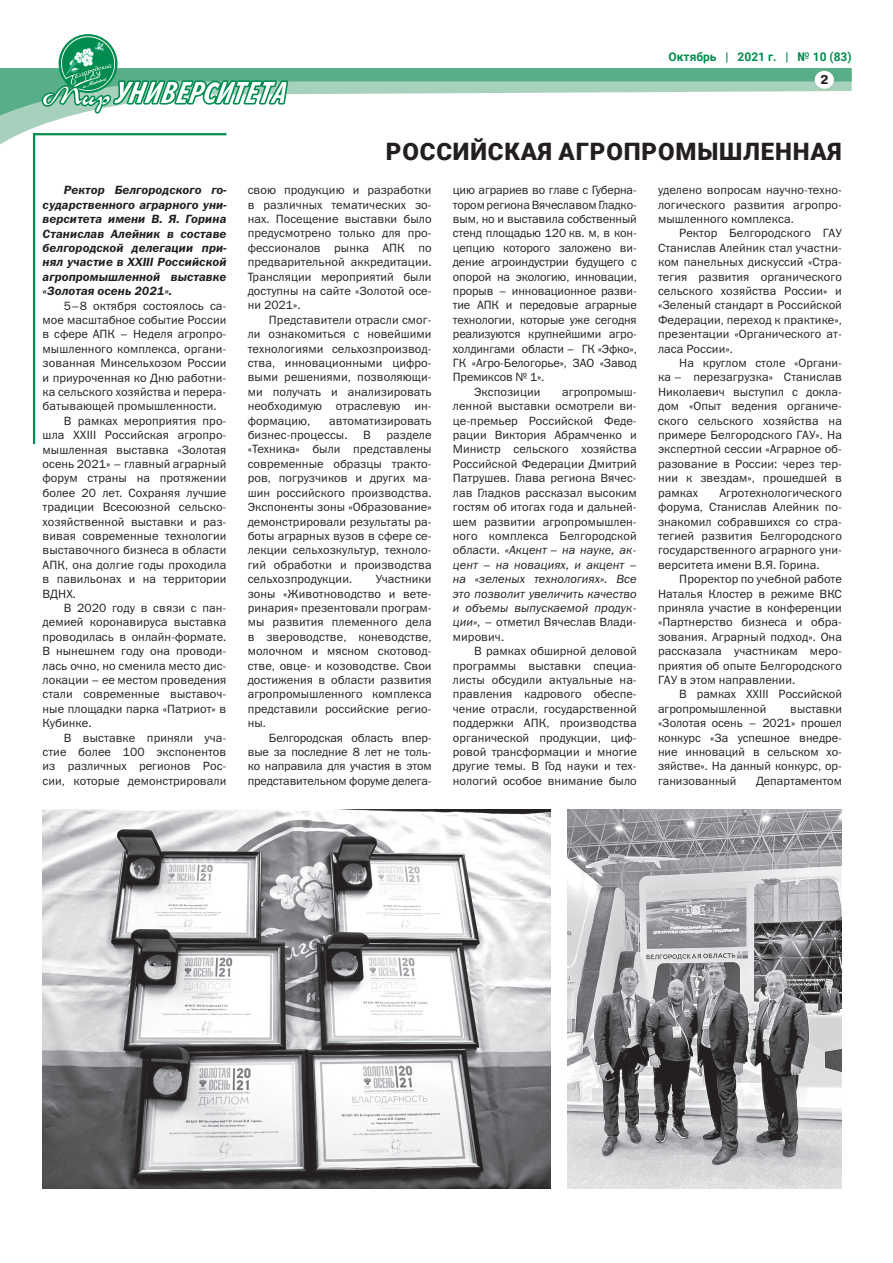
<style>
.page{position:relative;width:893px;height:1263px;background:#fff}
.page>*{position:absolute;margin:0;border:0;box-sizing:border-box;transform-origin:0 0}
.t1{font:900 24px "Roboto";letter-spacing:.035em;color:#231f20}
.t2{font:italic 700 13.5px "Geneva";color:#231f20}
.t3{font:12px/14.4px "Franklin Gothic Book C";letter-spacing:.005em;color:#231f20;text-align:justify}
.t4{font:italic 12px/14.4px "Franklin Gothic Demi C";letter-spacing:.005em;color:#231f20;text-align:justify}
.t5{font:700 12px "Roboto";color:#008c4e}
.s1{font-style:italic}
</style>
<div class="page">
<svg style="left:0;top:125px;width:227px;height:37px"></svg>
<svg style="left:0;top:68px;width:852px;height:57px"></svg>
<div style="left:815px;top:71px;width:19px;height:18px;background:#fff;border-radius:50%"></div>
<svg style="left:39px;top:36px;width:250px;height:91px"></svg>
<hr style="left:33px;top:133px;width:193px;height:2px;background:#008c4e">
<hr style="left:33px;top:133px;width:2px;height:311px;background:#008c4e">
<img style="left:568px;top:810px;width:274px;height:378px">
<img style="left:43px;top:810px;width:507px;height:378px">
<p class="t5" style="left:669px;top:48px;width:185px">Октябрь | 2021 г. | № 10 (83)</p>
<p class="t2" style="left:820px;top:73px;width:12px">2</p>
<p class="t4" style="left:43px;top:183px;width:186px;text-indent:21px">Ректор Белгородского го&shy;сударственного аграрного уни&shy;верситета имени В. Я. Горина Станислав Алейник в составе белгородской делегации при&shy;нял участие в XXIII Российской агропромышленной выставке «Золотая осень 2021».</p>
<p class="t3" style="left:64px;top:298px;width:164px">5–8 октября состоялось са-</p>
<p class="t3" style="left:43px;top:313px;width:185px">мое масштабное событие России</p>
<p class="t3" style="left:43px;top:327px;width:185px">в сфере АПК – Неделя агропро-</p>
<p class="t3" style="left:43px;top:341px;width:185px">мышленного комплекса, органи-</p>
<p class="t3" style="left:43px;top:356px;width:185px">зованная Минсельхозом России</p>
<p class="t3" style="left:43px;top:370px;width:185px">и приуроченная ко Дню работни-</p>
<p class="t3" style="left:43px;top:385px;width:185px">ка сельского хозяйства и перера-</p>
<p class="t3" style="left:43px;top:399px;width:176px">батывающей промышленности.</p>
<p class="t3" style="left:64px;top:413px;width:164px">В рамках мероприятия про-</p>
<p class="t3" style="left:43px;top:428px;width:185px">шла XXIII Российская агропро-</p>
<p class="t3" style="left:43px;top:442px;width:185px">мышленная выставка «Золотая</p>
<p class="t3" style="left:43px;top:457px;width:185px">осень 2021» – главный аграрный</p>
<p class="t3" style="left:43px;top:471px;width:185px">форум страны на протяжении</p>
<p class="t3" style="left:43px;top:485px;width:185px">более 20 лет. Сохраняя лучшие</p>
<p class="t3" style="left:43px;top:500px;width:185px">традиции Всесоюзной сельско-</p>
<p class="t3" style="left:43px;top:514px;width:185px">хозяйственной выставки и раз-</p>
<p class="t3" style="left:43px;top:529px;width:185px">вивая современные технологии</p>
<p class="t3" style="left:43px;top:543px;width:185px">выставочного бизнеса в области</p>
<p class="t3" style="left:43px;top:557px;width:185px">АПК, она долгие годы проходила</p>
<p class="t3" style="left:43px;top:572px;width:185px">в павильонах и на территории</p>
<p class="t3" style="left:43px;top:586px;width:35px">ВДНХ.</p>
<p class="t3" style="left:64px;top:601px;width:164px">В 2020 году в связи с пан-</p>
<p class="t3" style="left:43px;top:615px;width:185px">демией коронавируса выставка</p>
<p class="t3" style="left:43px;top:629px;width:185px">проводилась в онлайн-формате.</p>
<p class="t3" style="left:43px;top:644px;width:185px">В нынешнем году она проводи-</p>
<p class="t3" style="left:43px;top:658px;width:185px">лась очно, но сменила место дис-</p>
<p class="t3" style="left:43px;top:673px;width:185px">локации – ее местом проведения</p>
<p class="t3" style="left:43px;top:687px;width:185px">стали современные выставоч-</p>
<p class="t3" style="left:43px;top:701px;width:185px">ные площадки парка «Патриот» в</p>
<p class="t3" style="left:43px;top:716px;width:51px">Кубинке.</p>
<p class="t3" style="left:64px;top:730px;width:164px">В выставке приняли уча-</p>
<p class="t3" style="left:43px;top:745px;width:185px">стие более 100 экспонентов</p>
<p class="t3" style="left:43px;top:759px;width:185px">из различных регионов Рос-</p>
<p class="t3" style="left:43px;top:773px;width:185px">сии, которые демонстрировали</p>
<h1 class="t1" style="left:386px;top:134px;width:457px">РОССИЙСКАЯ АГРОПРОМЫШЛЕННАЯ</h1>
<p class="t3" style="left:248px;top:183px;width:185px">свою продукцию и разработки в различных тематических зо&shy;нах. Посещение выставки было предусмотрено только для про&shy;фессионалов рынка АПК по предварительной аккредитации.<br>Трансляции мероприятий были доступны на сайте «Золотой осе&shy;ни 2021».</p>
<p class="t3" style="left:248px;top:312px;width:185px;text-indent:21px">Представители отрасли смог&shy;ли ознакомиться с новейшими технологиями сельхозпроизвод&shy;ства, инновационными цифро&shy;выми решениями, позволяющи&shy;ми получать и анализировать необходимую отраслевую ин&shy;формацию,</p>
<p class="t3" style="left:248px;top:413px;width:185px;text-indent:81px">автоматизировать бизнес-процессы.</p>
<p class="t3" style="left:363px;top:428px;width:9px">В</p>
<p class="t3" style="left:248px;top:428px;width:185px;text-indent:139px">разделе «Техника» были представлены современные образцы тракто&shy;ров, погрузчиков и других ма&shy;шин российского производства.<br>Экспоненты зоны «Образование» демонстрировали результаты ра&shy;боты аграрных вузов в сфере се&shy;лекции сельхозкультур, техноло&shy;гий обработки и производства сельхозпродукции.</p>
<p class="t3" style="left:248px;top:572px;width:185px;text-indent:128px">Участники зоны «Животноводство и вете&shy;ринария» презентовали програм&shy;мы развития племенного дела в звероводстве, коневодстве, молочном и мясном скотовод&shy;стве, овце- и козоводстве. Свои достижения в области развития агропромышленного комплекса представили российские регио&shy;ны.</p>
<p class="t3" style="left:248px;top:730px;width:185px;text-indent:21px">Белгородская область впер&shy;вые за последние 8 лет не толь&shy;ко направила для участия в этом представительном форуме делега-</p>
<p class="t3" style="left:453px;top:183px;width:185px">цию аграриев во главе с Губерна-</p>
<p class="t3" style="left:453px;top:197px;width:185px">тором региона Вячеславом Гладко-</p>
<p class="t3" style="left:453px;top:212px;width:185px">вым, но и выставила собственный</p>
<p class="t3" style="left:453px;top:226px;width:185px">стенд площадью 120 кв. м, в кон-</p>
<p class="t3" style="left:453px;top:240px;width:185px">цепцию которого заложено ви-</p>
<p class="t3" style="left:453px;top:255px;width:185px">дение агроиндустрии будущего с</p>
<p class="t3" style="left:453px;top:269px;width:185px">опорой на экологию, инновации,</p>
<p class="t3" style="left:453px;top:284px;width:185px">прорыв – инновационное разви-</p>
<p class="t3" style="left:453px;top:298px;width:185px">тие АПК и передовые аграрные</p>
<p class="t3" style="left:453px;top:312px;width:185px">технологии, которые уже сегодня</p>
<p class="t3" style="left:453px;top:327px;width:185px">реализуются крупнейшими агро-</p>
<p class="t3" style="left:453px;top:341px;width:185px">холдингами области – ГК «Эфко»,</p>
<p class="t3" style="left:453px;top:356px;width:185px">ГК «Агро-Белогорье», ЗАО «Завод</p>
<p class="t3" style="left:453px;top:370px;width:93px">Премиксов № 1».</p>
<p class="t3" style="left:474px;top:384px;width:68px">Экспозиции</p>
<p class="t3" style="left:453px;top:384px;width:185px;text-indent:109px">агропромыш&shy;ленной выставки осмотрели ви&shy;це-премьер Российской Феде&shy;рации Виктория Абрамченко и Министр сельского хозяйства Российской Федерации Дмитрий Патрушев. Глава региона Вячес&shy;лав Гладков рассказал высоким гостям об итогах года и дальней&shy;шем развитии агропромышлен&shy;ного комплекса Белгородской области. <span class="s1">«Акцент – на науке, ак&shy;цент – на новациях, и акцент – на «зеленых технологиях». Все это позволит увеличить качество и объемы выпускаемой продук&shy;ции»,</span> – отметил Вячеслав Влади&shy;мирович.</p>
<p class="t3" style="left:453px;top:644px;width:185px;text-indent:21px">В рамках обширной деловой программы выставки специа&shy;листы обсудили актуальные на&shy;правления кадрового обеспе&shy;чение отрасли, государственной поддержки АПК, производства органической продукции, циф&shy;ровой трансформации и многие другие темы. В Год науки и тех&shy;нологий особое внимание было</p>
<p class="t3" style="left:658px;top:183px;width:185px">уделено вопросам научно-техно&shy;логического развития агропро&shy;мышленного комплекса.</p>
<p class="t3" style="left:658px;top:226px;width:185px;text-indent:21px">Ректор Белгородского ГАУ Станислав Алейник стал участни&shy;ком панельных дискуссий «Стра&shy;тегия развития органического сельского хозяйства России» и «Зеленый стандарт в Российской Федерации, переход к практике», презентации «Органического ат&shy;ласа России».</p>
<p class="t3" style="left:658px;top:356px;width:185px;text-indent:21px">На круглом столе «Органи&shy;ка – перезагрузка» Станислав Николаевич выступил с докла&shy;дом «Опыт ведения органиче&shy;ского сельского хозяйства на примере Белгородского ГАУ». На экспертной сессии «Аграрное об&shy;разование в России: через тер&shy;нии к звездам», прошедшей в рамках</p>
<p class="t3" style="left:658px;top:485px;width:185px;text-indent:61px">Агротехнологического форума, Станислав Алейник по&shy;знакомил собравшихся со стра&shy;тегией развития Белгородского государственного аграрного уни&shy;верситета имени В.Я. Горина.</p>
<p class="t3" style="left:658px;top:572px;width:185px;text-indent:21px">Проректор по учебной работе Наталья Клостер в режиме ВКС приняла участие в конференции «Партнерство бизнеса и обра&shy;зования. Аграрный подход». Она рассказала участникам меро&shy;приятия об опыте Белгородского ГАУ в этом направлении.</p>
<p class="t3" style="left:658px;top:687px;width:185px;text-indent:21px">В рамках XXIII Российской агропромышленной</p>
<p class="t3" style="left:658px;top:701px;width:185px;text-indent:132px">выставки «Золотая осень – 2021» прошел конкурс «За успешное внедре&shy;ние инноваций в сельском хо&shy;зяйстве». На данный конкурс, ор&shy;ганизованный</p>
<p class="t3" style="left:756px;top:773px;width:87px">Департаментом</p>
</div>
